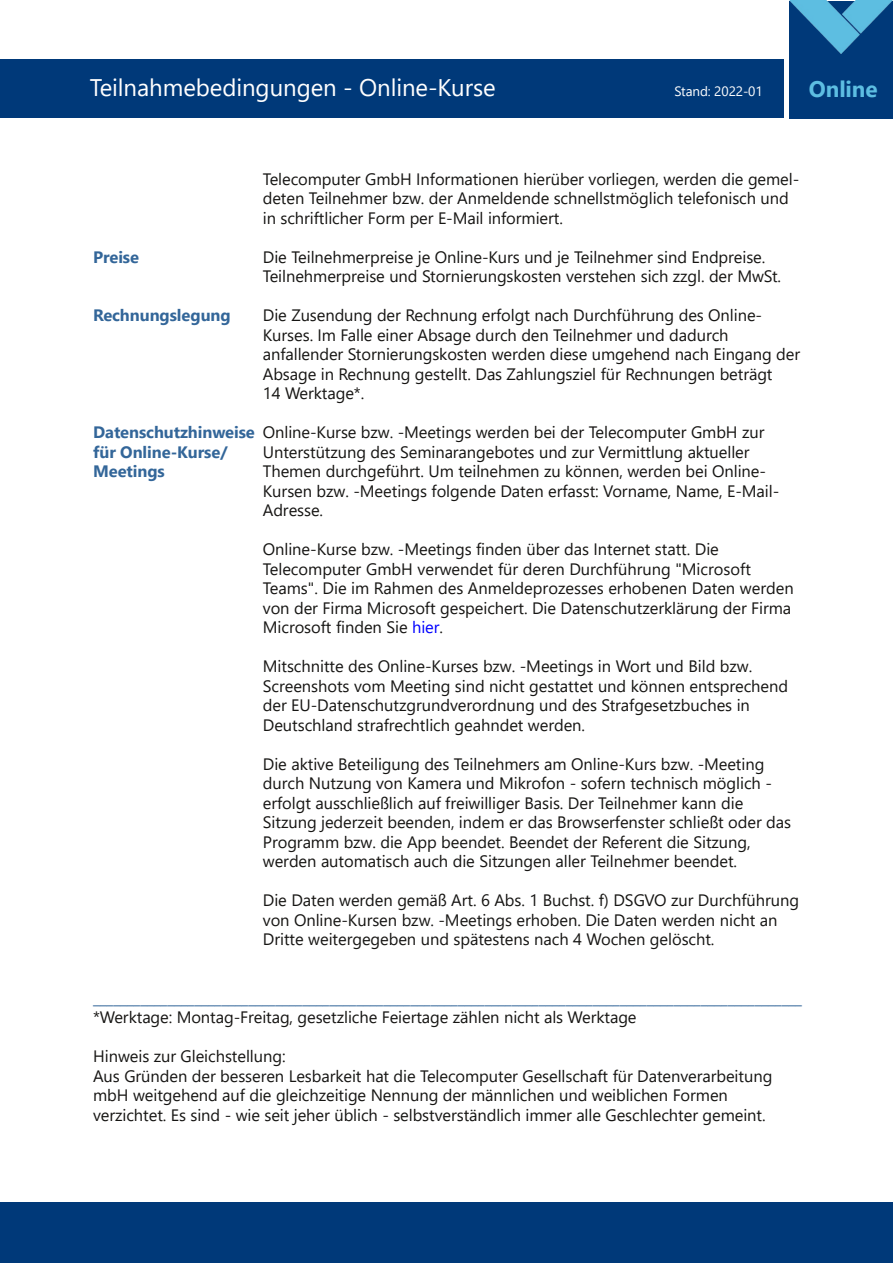
<style>
.page{position:relative;width:893px;height:1263px;background:#fff}
.page>*{position:absolute;margin:0;border:0;box-sizing:border-box;transform-origin:0 0}
.t1{font:24px "Segoe UI";letter-spacing:-.005em;color:#fff}
.t2{font:700 22.5px "Segoe UI";letter-spacing:-.005em;color:#5dbee2}
.t3{font:16.5px/19.5px "Segoe UI";letter-spacing:-.005em;color:#161513}
.t4{font:16.5px "Segoe UI";color:#369}
.t5{font:700 16.5px "Segoe UI";letter-spacing:-.005em;color:#369}
.t6{font:13.5px "Segoe UI";letter-spacing:-.005em;color:#fff}
.s1{font-weight:700;color:#369}
.s2{color:#00f}
</style>
<div class="page">
<div style="left:0;top:59px;width:784px;height:58px;background:#003979"></div>
<div style="left:0;top:1202px;width:893px;height:61px;background:#003979"></div>
<div style="left:789px;top:1px;width:103px;height:117px;background:#003979"></div>
<img style="left:789px;top:0;width:104px;height:53px">
<h1 class="t1" style="left:90px;top:70px;width:407px">Teilnahmebedingungen ‐ Online‐Kurse</h1>
<p class="t6" style="left:675px;top:81px;width:90px">Stand: 2022‐01</p>
<h2 class="t2" style="left:809px;top:73px;width:70px">Online</h2>
<p class="t3" style="left:263px;top:168px;width:538px">Telecomputer GmbH Informationen hierüber vorliegen, werden die gemel‐ deten Teilnehmer bzw. der Anmeldende schnellstmöglich telefonisch und in schriftlicher Form per E‐Mail informiert.</p>
<p class="t5" style="left:93px;top:245px;width:47px">Preise</p>
<p class="t3" style="left:263px;top:246px;width:520px">Die Teilnehmerpreise je Online‐Kurs und je Teilnehmer sind Endpreise.<br>Teilnehmerpreise und Stornierungskosten verstehen sich zzgl. der MwSt.</p>
<p class="t5" style="left:93px;top:303px;width:139px">Rechnungslegung</p>
<p class="t3" style="left:263px;top:304px;width:539px">Die Zusendung der Rechnung erfolgt nach Durchführung des Online‐ Kurses. Im Falle einer Absage durch den Teilnehmer und dadurch anfallender Stornierungskosten werden diese umgehend nach Eingang der Absage in Rechnung gestellt. Das Zahlungsziel für Rechnungen beträgt<br>14 Werktage*.</p>
<p class="t3" style="left:93px;top:421px;width:673px"><span class="s1">Datenschutzhinweise</span> Online‐Kurse bzw. ‐Meetings werden bei der Telecomputer GmbH zur <span class="s1">für Online‐Kurse/</span></p>
<p class="t3" style="left:263px;top:441px;width:488px">Unterstützung des Seminarangebotes und zur Vermittlung aktueller</p>
<p class="t5" style="left:93px;top:459px;width:73px">Meetings</p>
<p class="t3" style="left:263px;top:460px;width:518px">Themen durchgeführt. Um teilnehmen zu können, werden bei Online‐<br>Kursen bzw. ‐Meetings folgende Daten erfasst: Vorname, Name, E‐Mail‐<br>Adresse.</p>
<p class="t3" style="left:263px;top:538px;width:532px">Online‐Kurse bzw. ‐Meetings finden über das Internet statt. Die Telecomputer GmbH verwendet für deren Durchführung "Microsoft Teams". Die im Rahmen des Anmeldeprozesses erhobenen Daten werden von der Firma Microsoft gespeichert. Die Datenschutzerklärung der Firma Microsoft finden Sie <span class="s2">hier</span>.</p>
<p class="t3" style="left:263px;top:655px;width:527px">Mitschnitte des Online‐Kurses bzw. ‐Meetings in Wort und Bild bzw.<br>Screenshots vom Meeting sind nicht gestattet und können entsprechend der EU‐Datenschutzgrundverordnung und des Strafgesetzbuches in Deutschland strafrechtlich geahndet werden.</p>
<p class="t3" style="left:263px;top:753px;width:530px">Die aktive Beteiligung des Teilnehmers am Online‐Kurs bzw. ‐Meeting durch Nutzung von Kamera und Mikrofon ‐ sofern technisch möglich ‐ erfolgt ausschließlich auf freiwilliger Basis. Der Teilnehmer kann die Sitzung jederzeit beenden, indem er das Browserfenster schließt oder das Programm bzw. die App beendet. Beendet der Referent die Sitzung, werden automatisch auch die Sitzungen aller Teilnehmer beendet.</p>
<p class="t3" style="left:263px;top:889px;width:538px">Die Daten werden gemäß Art. 6 Abs. 1 Buchst. f﴿ DSGVO zur Durchführung von Online‐Kursen bzw. ‐Meetings erhoben. Die Daten werden nicht an<br>Dritte weitergegeben und spätestens nach 4 Wochen gelöscht.</p>
<p class="t4" style="left:93px;top:986px;width:710px">_________________________________________________________________________________________________________</p>
<p class="t3" style="left:93px;top:1006px;width:545px">*Werktage: Montag‐Freitag, gesetzliche Feiertage zählen nicht als Werktage</p>
<p class="t3" style="left:93px;top:1045px;width:681px">Hinweis zur Gleichstellung:<br>Aus Gründen der besseren Lesbarkeit hat die Telecomputer Gesellschaft für Datenverarbeitung mbH weitgehend auf die gleichzeitige Nennung der männlichen und weiblichen Formen verzichtet. Es sind ‐ wie seit jeher üblich ‐ selbstverständlich immer alle Geschlechter gemeint.</p>
</div>
